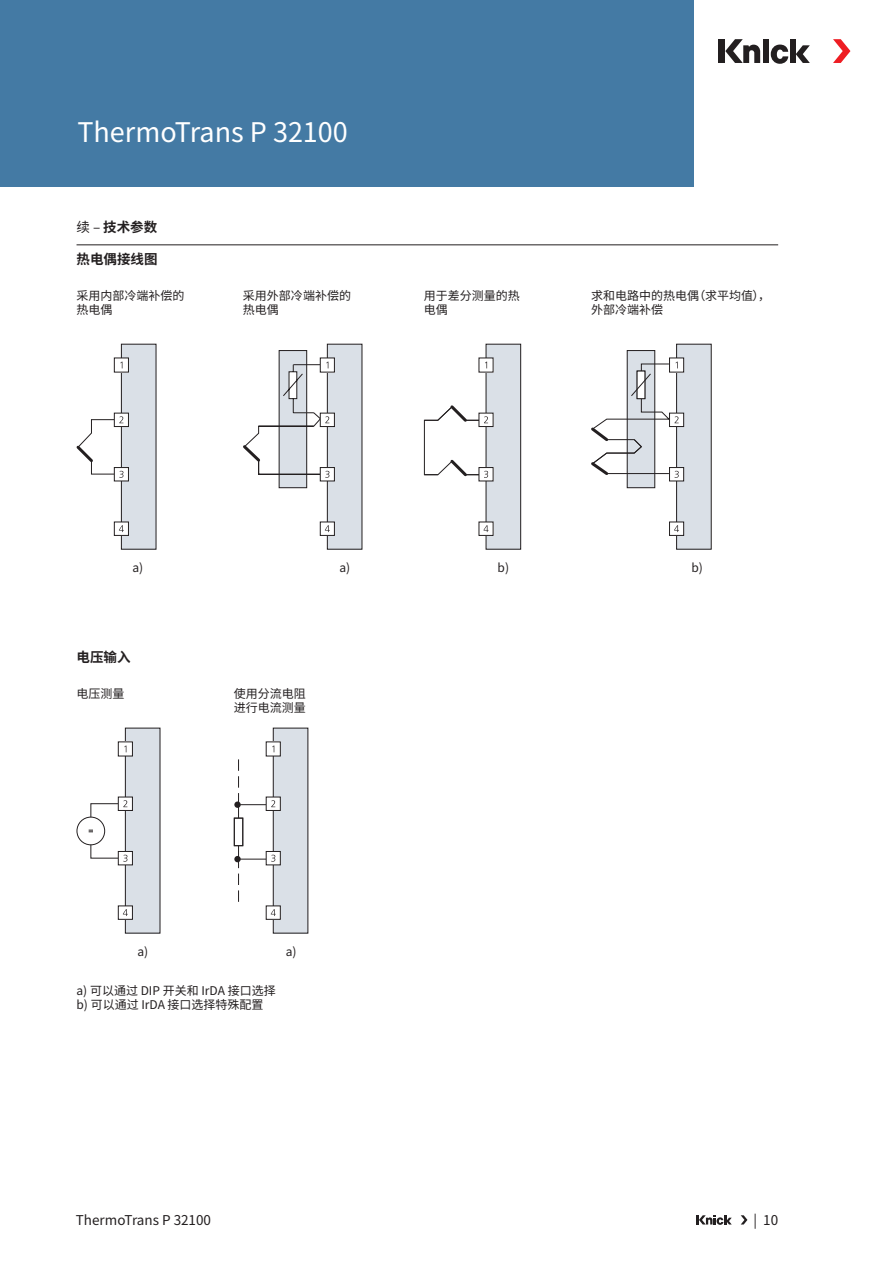
<style>
.page{position:relative;width:893px;height:1263px;background:#fff}
.page>*{position:absolute;margin:0;border:0;box-sizing:border-box;transform-origin:0 0}
.Headline{font:27px "Noto Sans SC";color:#fff}
.t1{font:13.5px "Noto Sans SC";color:#231f20}
.Text{font:700 13.5px "Noto Sans SC";color:#231f20}
.Tabelle_Headline_Fortsetzung{font:700 13.5px "Noto Sans SC";color:#231f20}
.Beschriftungen{font:12px/14.2px "Noto Sans SC";color:#231f20}
.s1{font-weight:400}
</style>
<div class="page">
<div style="left:121px;top:344px;width:35px;height:205px;background:#dae0e7"></div>
<div style="left:121px;top:344px;width:35px;height:206px;border:1px solid #231f20"></div>
<div style="left:114px;top:358px;width:14px;height:14px;background:#fff"></div>
<div style="left:114px;top:357px;width:15px;height:15px;border:1px solid #231f20"></div>
<div style="left:114px;top:413px;width:14px;height:13px;background:#fff"></div>
<div style="left:114px;top:413px;width:15px;height:14px;border:1px solid #231f20"></div>
<div style="left:114px;top:467px;width:14px;height:14px;background:#fff"></div>
<div style="left:114px;top:467px;width:15px;height:14px;border:1px solid #231f20"></div>
<div style="left:114px;top:522px;width:14px;height:13px;background:#fff"></div>
<div style="left:114px;top:521px;width:15px;height:15px;border:1px solid #231f20"></div>
<svg style="left:119px;top:525px;width:5px;height:7px"></svg>
<svg style="left:76px;top:416px;width:47px;height:62px"></svg>
<div style="left:279px;top:351px;width:28px;height:137px;background:#dae0e7"></div>
<div style="left:279px;top:350px;width:28px;height:138px;border:1px solid #231f20"></div>
<div style="left:327px;top:344px;width:35px;height:205px;background:#dae0e7"></div>
<div style="left:327px;top:344px;width:35px;height:206px;border:1px solid #231f20"></div>
<div style="left:320px;top:358px;width:14px;height:14px;background:#fff"></div>
<div style="left:320px;top:357px;width:15px;height:15px;border:1px solid #231f20"></div>
<div style="left:320px;top:413px;width:14px;height:13px;background:#fff"></div>
<div style="left:320px;top:413px;width:15px;height:14px;border:1px solid #231f20"></div>
<div style="left:320px;top:467px;width:14px;height:14px;background:#fff"></div>
<div style="left:320px;top:467px;width:15px;height:14px;border:1px solid #231f20"></div>
<div style="left:320px;top:522px;width:14px;height:13px;background:#fff"></div>
<div style="left:320px;top:521px;width:15px;height:15px;border:1px solid #231f20"></div>
<svg style="left:325px;top:525px;width:5px;height:7px"></svg>
<svg style="left:243px;top:362px;width:86px;height:116px"></svg>
<div style="left:486px;top:344px;width:35px;height:205px;background:#dae0e7"></div>
<div style="left:486px;top:344px;width:35px;height:206px;border:1px solid #231f20"></div>
<div style="left:479px;top:358px;width:14px;height:14px;background:#fff"></div>
<div style="left:479px;top:413px;width:14px;height:13px;background:#fff"></div>
<div style="left:479px;top:467px;width:14px;height:14px;background:#fff"></div>
<div style="left:479px;top:522px;width:14px;height:13px;background:#fff"></div>
<div style="left:479px;top:521px;width:14px;height:15px;border:1px solid #231f20"></div>
<svg style="left:484px;top:525px;width:4px;height:7px"></svg>
<svg style="left:424px;top:403px;width:64px;height:76px"></svg>
<div style="left:627px;top:351px;width:28px;height:137px;background:#dae0e7"></div>
<div style="left:627px;top:350px;width:28px;height:138px;border:1px solid #231f20"></div>
<div style="left:677px;top:344px;width:34px;height:205px;background:#dae0e7"></div>
<div style="left:676px;top:344px;width:36px;height:206px;border:1px solid #231f20"></div>
<div style="left:669px;top:358px;width:15px;height:14px;background:#fff"></div>
<div style="left:669px;top:357px;width:15px;height:15px;border:1px solid #231f20"></div>
<div style="left:669px;top:413px;width:15px;height:13px;background:#fff"></div>
<div style="left:669px;top:413px;width:15px;height:14px;border:1px solid #231f20"></div>
<div style="left:669px;top:467px;width:15px;height:14px;background:#fff"></div>
<div style="left:669px;top:467px;width:15px;height:14px;border:1px solid #231f20"></div>
<div style="left:669px;top:522px;width:15px;height:13px;background:#fff"></div>
<div style="left:669px;top:521px;width:15px;height:15px;border:1px solid #231f20"></div>
<svg style="left:674px;top:525px;width:5px;height:7px"></svg>
<svg style="left:591px;top:362px;width:88px;height:116px"></svg>
<div style="left:77px;top:817px;width:28px;height:28px;border:1px solid #231f20;border-radius:50%"></div>
<div style="left:125px;top:728px;width:35px;height:205px;background:#dae0e7"></div>
<div style="left:125px;top:728px;width:35px;height:205px;border:1px solid #231f20"></div>
<div style="left:118px;top:742px;width:14px;height:14px;background:#fff"></div>
<div style="left:118px;top:741px;width:15px;height:15px;border:1px solid #231f20"></div>
<div style="left:118px;top:797px;width:14px;height:13px;background:#fff"></div>
<div style="left:118px;top:797px;width:15px;height:14px;border:1px solid #231f20"></div>
<div style="left:118px;top:851px;width:14px;height:14px;background:#fff"></div>
<div style="left:118px;top:851px;width:15px;height:14px;border:1px solid #231f20"></div>
<div style="left:118px;top:906px;width:14px;height:13px;background:#fff"></div>
<div style="left:118px;top:905px;width:15px;height:15px;border:1px solid #231f20"></div>
<svg style="left:90px;top:844px;width:37px;height:18px"></svg>
<svg style="left:123px;top:909px;width:5px;height:7px"></svg>
<svg style="left:90px;top:800px;width:37px;height:18px"></svg>
<div style="left:234px;top:856px;width:7px;height:6px;background:#231f20;border-radius:50%"></div>
<div style="left:234px;top:801px;width:7px;height:7px;background:#231f20;border-radius:50%"></div>
<div style="left:234px;top:818px;width:9px;height:28px;border:1px solid #231f20"></div>
<div style="left:273px;top:728px;width:35px;height:205px;background:#dae0e7"></div>
<div style="left:266px;top:742px;width:14px;height:14px;background:#fff"></div>
<div style="left:266px;top:741px;width:15px;height:15px;border:1px solid #231f20"></div>
<div style="left:266px;top:797px;width:14px;height:13px;background:#fff"></div>
<div style="left:266px;top:797px;width:15px;height:14px;border:1px solid #231f20"></div>
<div style="left:266px;top:851px;width:14px;height:14px;background:#fff"></div>
<div style="left:266px;top:851px;width:15px;height:14px;border:1px solid #231f20"></div>
<div style="left:266px;top:906px;width:14px;height:13px;background:#fff"></div>
<div style="left:266px;top:905px;width:15px;height:15px;border:1px solid #231f20"></div>
<svg style="left:238px;top:846px;width:37px;height:56px"></svg>
<svg style="left:271px;top:909px;width:5px;height:7px"></svg>
<svg style="left:238px;top:759px;width:37px;height:59px"></svg>
<div style="left:0;top:0;width:693px;height:187px;background:#447aa4"></div>
<div style="left:719px;top:39px;width:6px;height:24px;background:#231f20"></div>
<div style="left:790px;top:39px;width:6px;height:24px;background:#231f20"></div>
<svg style="left:796px;top:45px;width:14px;height:18px"></svg>
<svg style="left:833px;top:39px;width:17px;height:24px"></svg>
<svg style="left:725px;top:39px;width:63px;height:25px"></svg>
<svg style="left:741px;top:1215px;width:6px;height:9px"></svg>
<svg style="left:696px;top:1215px;width:36px;height:10px"></svg>
<hr style="left:77px;top:245px;width:701px;height:1px;background:#231f20">
<p class="Headline" style="left:77px;top:117px;width:272px">ThermoTrans P 32100</p>
<p class="Tabelle_Headline_Fortsetzung" style="left:77px;top:219px;width:82px"><span class="s1">续 –</span> 技术参数</p>
<p class="Text" style="left:77px;top:251px;width:83px">热电偶接线图</p>
<p class="Beschriftungen" style="left:77px;top:288px;width:110px">采用内部冷端补偿的热电偶</p>
<p class="Beschriftungen" style="left:243px;top:288px;width:109px">采用外部冷端补偿的热电偶</p>
<p class="Beschriftungen" style="left:424px;top:288px;width:97px">用于差分测量的热电偶</p>
<p class="Beschriftungen" style="left:591px;top:288px;width:181px">求和电路中的热电偶（求平均值），外部冷端补偿</p>
<p class="Beschriftungen" style="left:133px;top:561px;width:12px">a)</p>
<p class="Text" style="left:77px;top:650px;width:56px">电压输入</p>
<p class="Beschriftungen" style="left:77px;top:687px;width:50px">电压测量</p>
<p class="Beschriftungen" style="left:234px;top:687px;width:73px">使用分流电阻进行电流测量</p>
<p class="Beschriftungen" style="left:339px;top:561px;width:12px">a)</p>
<p class="Beschriftungen" style="left:137px;top:945px;width:12px">a)</p>
<p class="Beschriftungen" style="left:286px;top:945px;width:12px">a)</p>
<p class="Beschriftungen" style="left:77px;top:984px;width:201px">a) 可以通过 DIP 开关和 IrDA 接口选择b) 可以通过 IrDA 接口选择特殊配置</p>
<p class="Beschriftungen" style="left:498px;top:561px;width:13px">b)</p>
<p class="Beschriftungen" style="left:692px;top:561px;width:13px">b)</p>
<p class="t1" style="left:76px;top:1212px;width:137px">ThermoTrans P 32100</p>
<p class="t1" style="left:753px;top:1212px;width:26px">| 10</p>
</div>
